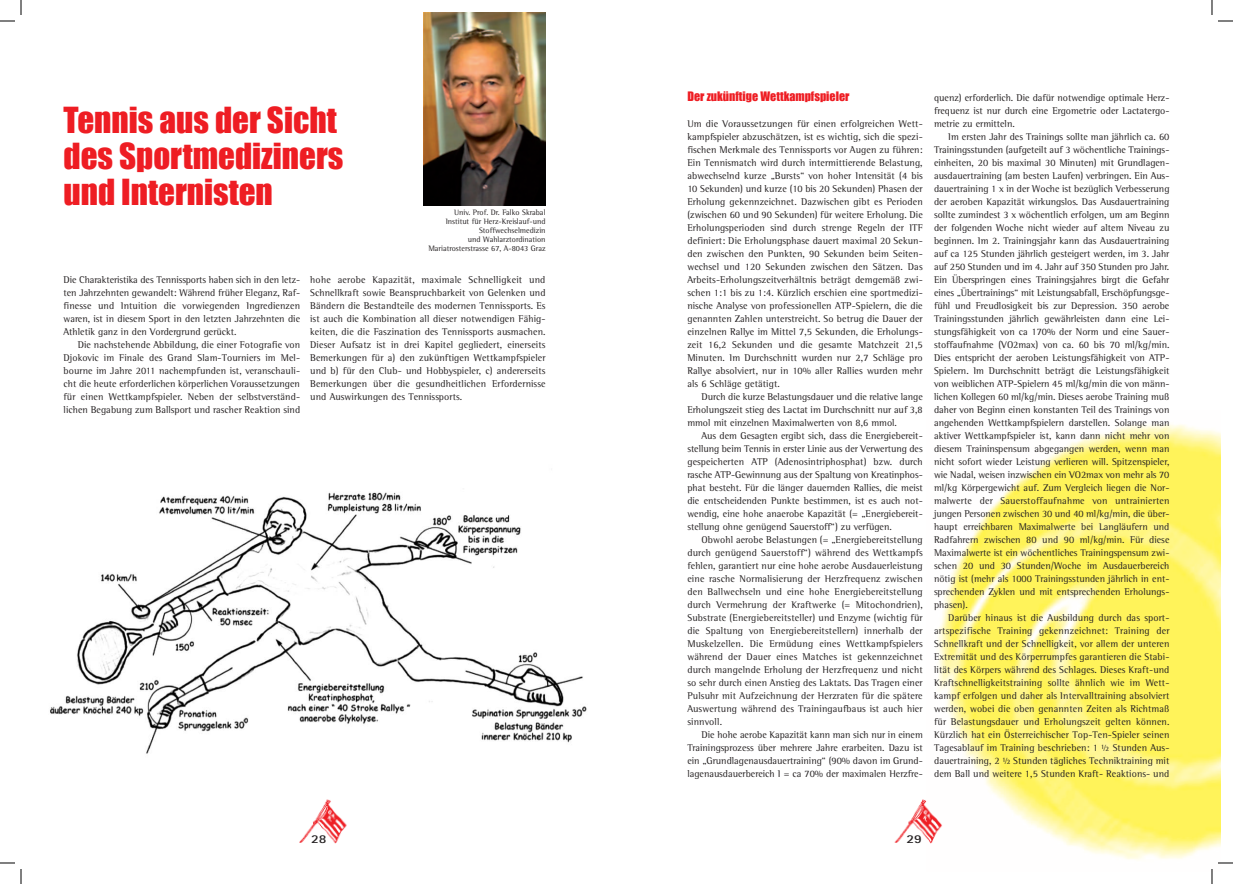
<style>
.page{position:relative;width:1233px;height:884px;background:#fff}
.page>*{position:absolute;margin:0;border:0;box-sizing:border-box;transform-origin:0 0}
.headline{font:33px "Impact";color:#ee1d23}
.headline-2{font:12px "Impact";color:#ee1d23}
.t1{font:700 12px "Rotis Sans Serif";color:#231f20;scale:1.2 1}
.fliesstext{font:10px/13px "Rotis Semi Serif";color:#231f20;text-align:justify}
.fliesstext-2{font:8px/9px "Rotis Semi Serif";color:#231f20;text-align:right}
</style>
<div class="page">
<img style="left:299px;top:799px;width:48px;height:45px">
<img style="left:938px;top:424px;width:282px;height:447px">
<img style="left:894px;top:796px;width:52px;height:52px">
<img style="left:50px;top:492px;width:537px;height:262px">
<img style="left:423px;top:12px;width:122px;height:193px">
<svg style="left:1218px;top:20px;width:15px;height:2px"></svg>
<svg style="left:1218px;top:862px;width:15px;height:2px"></svg>
<svg style="left:0;top:0;width:22px;height:22px"></svg>
<svg style="left:0;top:862px;width:22px;height:22px"></svg>
<svg style="left:1211px;top:0;width:1px;height:15px"></svg>
<svg style="left:1211px;top:869px;width:1px;height:15px"></svg>
<p class="headline" style="left:64px;top:94px;width:275px">Tennis aus der Sicht</p>
<p class="headline" style="left:64px;top:130px;width:281px">des Sportmediziners</p>
<p class="headline" style="left:64px;top:166px;width:211px">und Internisten</p>
<p class="fliesstext" style="left:64px;top:273px;width:238px">Die Charakteristika des Tennissports haben sich in den letz&shy;ten Jahrzehnten gewandelt: Während früher Eleganz, Raf&shy;finesse und Intuition die vorwiegenden Ingredienzen waren, ist in diesem Sport in den letzten Jahrzehnten die Athletik ganz in den Vordergrund gerückt.</p>
<p class="fliesstext" style="left:64px;top:338px;width:238px;text-indent:14px">Die nachstehende Abbildung, die einer Fotografie von Djokovic im Finale des Grand Slam-Tourniers im Mel&shy;bourne im Jahre 2011 nachempfunden ist, veranschauli&shy;cht die heute erforderlichen körperlichen Voraussetzungen für einen Wettkampfspieler. Neben der selbstverständ&shy;lichen Begabung zum Ballsport und rascher Reaktion sind</p>
<p class="fliesstext-2" style="left:454px;top:208px;width:93px">Univ. Prof. Dr. Falko Skrabal</p>
<p class="fliesstext-2" style="left:446px;top:217px;width:101px">Institut für Herz-Kreislauf-und<br>Stoffwechselmedizin</p>
<p class="fliesstext-2" style="left:468px;top:235px;width:79px">und Wahlarztordination</p>
<p class="fliesstext-2" style="left:428px;top:244px;width:119px">Mariatrosterstrasse 67, A-8043 Graz</p>
<p class="fliesstext" style="left:310px;top:273px;width:237px">hohe aerobe Kapazität, maximale Schnelligkeit und Schnellkraft sowie Beanspruchbarkeit von Gelenken und Bändern die Bestandteile des modernen Tennissports. Es ist auch die Kombination all dieser notwendigen Fähig&shy;keiten, die die Faszination des Tennissports ausmachen.<br>Dieser Aufsatz ist in drei Kapitel gegliedert, einerseits Bemerkungen für a) den zukünftigen Wettkampfspieler und b) für den Club- und Hobbyspieler, c) andererseits Bemerkungen über die gesundheitlichen Erfordernisse und Auswirkungen des Tennissports.</p>
<p class="headline-2" style="left:687px;top:87px;width:163px">Der zukünftige Wettkampfspieler</p>
<p class="fliesstext" style="left:687px;top:117px;width:237px">Um die Voraussetzungen für einen erfolgreichen Wett&shy;kampfspieler abzuschätzen, ist es wichtig, sich die spezi&shy;fischen Merkmale des Tennissports vor Augen zu führen:<br>Ein Tennismatch wird durch intermittierende Belastung, abwechselnd kurze „Bursts“ von hoher Intensität (4 bis 10 Sekunden) und kurze (10 bis 20 Sekunden) Phasen der Erholung gekennzeichnet. Dazwischen gibt es Perioden (zwischen 60 und 90 Sekunden) für weitere Erholung. Die Erholungsperioden sind durch strenge Regeln der ITF definiert: Die Erholungsphase dauert maximal 20 Sekun&shy;den zwischen den Punkten, 90 Sekunden beim Seiten&shy;wechsel und 120 Sekunden zwischen den Sätzen. Das Arbeits-Erholungszeitverhältnis beträgt demgemäß zwi&shy;schen 1:1 bis zu 1:4. Kürzlich erschien eine sportmedizi&shy;nische Analyse von professionellen ATP-Spielern, die die genannten Zahlen unterstreicht. So betrug die Dauer der einzelnen Rallye im Mittel 7,5 Sekunden, die Erholungs&shy;zeit 16,2 Sekunden und die gesamte Matchzeit 21,5<br>Minuten. Im Durchschnitt wurden nur 2,7 Schläge pro Rallye absolviert, nur in 10% aller Rallies wurden mehr als 6 Schläge getätigt.</p>
<p class="fliesstext" style="left:687px;top:390px;width:237px;text-indent:14px">Durch die kurze Belastungsdauer und die relative lange Erholungszeit stieg des Lactat im Durchschnitt nur auf 3,8 mmol mit einzelnen Maximalwerten von 8,6 mmol.</p>
<p class="fliesstext" style="left:687px;top:429px;width:237px;text-indent:14px">Aus dem Gesagten ergibt sich, dass die Energiebereit&shy;stellung beim Tennis in erster Linie aus der Verwertung des gespeicherten ATP (Adenosintriphosphat) bzw. durch rasche ATP-Gewinnung aus der Spaltung von Kreatinphos&shy;phat besteht. Für die länger dauernden Rallies, die meist die entscheidenden Punkte bestimmen, ist es auch not&shy;wendig, eine hohe anaerobe Kapazität (= „Energiebereit&shy;stellung ohne genügend Sauerstoff“) zu verfügen.</p>
<p class="fliesstext" style="left:687px;top:533px;width:237px;text-indent:14px">Obwohl aerobe Belastungen (= „Energiebereitstellung durch genügend Sauerstoff“) während des Wettkampfs fehlen, garantiert nur eine hohe aerobe Ausdauerleistung eine rasche Normalisierung der Herzfrequenz zwischen den Ballwechseln und eine hohe Energiebereitstellung durch Vermehrung der Kraftwerke (= Mitochondrien), Substrate (Energiebereitsteller) und Enzyme (wichtig für die Spaltung von Energiebereitstellern) innerhalb der Muskelzellen. Die Ermüdung eines Wettkampfspielers während der Dauer eines Matches ist gekennzeichnet durch mangelnde Erholung der Herzfrequenz und nicht so sehr durch einen Anstieg des Laktats. Das Tragen einer Pulsuhr mit Aufzeichnung der Herzraten für die spätere Auswertung während des Trainingaufbaus ist auch hier sinnvoll.</p>
<p class="fliesstext" style="left:687px;top:728px;width:237px;text-indent:14px">Die hohe aerobe Kapazität kann man sich nur in einem Trainingsprozess über mehrere Jahre erarbeiten. Dazu ist ein „Grundlagenausdauertraining“ (90% davon im Grund&shy;lagenausdauerbereich I = ca 70% der maximalen Herzfre-</p>
<p class="fliesstext" style="left:934px;top:91px;width:237px">quenz) erforderlich. Die dafür notwendige optimale Herz&shy;frequenz ist nur durch eine Ergometrie oder Lactatergo&shy;metrie zu ermitteln.</p>
<p class="fliesstext" style="left:934px;top:130px;width:237px;text-indent:14px">Im ersten Jahr des Trainings sollte man jährlich ca. 60<br>Trainingsstunden (aufgeteilt auf 3 wöchentliche Trainings&shy;einheiten, 20 bis maximal 30 Minuten) mit Grundlagen&shy;ausdauertraining (am besten Laufen) verbringen. Ein Aus&shy;dauertraining 1 x in der Woche ist bezüglich Verbesserung der aeroben Kapazität wirkungslos. Das Ausdauertraining sollte zumindest 3 x wöchentlich erfolgen, um am Beginn der folgenden Woche nicht wieder auf altem Niveau zu beginnen. Im 2. Trainingsjahr kann das Ausdauertraining auf ca 125 Stunden jährlich gesteigert werden, im 3. Jahr auf 250 Stunden und im 4. Jahr auf 350 Stunden pro Jahr.<br>Ein Überspringen eines Trainingsjahres birgt die Gefahr eines „Übertrainings“ mit Leistungsabfall, Erschöpfungsge&shy;fühl und Freudlosigkeit bis zur Depression. 350 aerobe Trainingsstunden jährlich gewährleisten dann eine Lei&shy;stungsfähigkeit von ca 170% der Norm und eine Sauer&shy;stoffaufnahme (VO2max) von ca. 60 bis 70 ml/kg/min.<br>Dies entspricht der aeroben Leistungsfähigkeit von ATP-Spielern. Im Durchschnitt beträgt die Leistungsfähigkeit von weiblichen ATP-Spielern 45 ml/kg/min die von männ&shy;lichen Kollegen 60 ml/kg/min. Dieses aerobe Training muß daher von Beginn einen konstanten Teil des Trainings von angehenden Wettkampfspielern darstellen. Solange man aktiver Wettkampfspieler ist, kann dann nicht mehr von diesem Traininspensum abgegangen werden, wenn man nicht sofort wieder Leistung verlieren will. Spitzenspieler, wie Nadal, weisen inzwischen ein VO2max von mehr als 70 ml/kg Körpergewicht auf. Zum Vergleich liegen die Nor&shy;malwerte der Sauerstoffaufnahme von untrainierten jungen Personen zwischen 30 und 40 ml/kg/min, die über&shy;haupt erreichbaren Maximalwerte bei Langläufern und Radfahrern zwischen 80 und 90 ml/kg/min. Für diese Maximalwerte ist ein wöchentliches Trainingspensum zwi&shy;schen 20 und 30 Stunden/Woche im Ausdauerbereich nötig ist (mehr als 1000 Trainingsstunden jährlich in ent&shy;sprechenden Zyklen und mit entsprechenden Erholungs&shy;phasen).</p>
<p class="fliesstext" style="left:934px;top:611px;width:237px;text-indent:14px">Darüber hinaus ist die Ausbildung durch das sport&shy;artspezifische Training gekennzeichnet: Training der Schnellkraft und der Schnelligkeit, vor allem der unteren Extremität und des Körperrumpfes garantieren die Stabi&shy;lität des Körpers während des Schlages. Dieses Kraft-und Kraftschnelligkeitstraining sollte ähnlich wie im Wett&shy;kampf erfolgen und daher als Intervalltraining absolviert werden, wobei die oben genannten Zeiten als Richtmaß für Belastungsdauer und Erholungszeit gelten können.<br>Kürzlich hat ein Österreichischer Top-Ten-Spieler seinen Tagesablauf im Training beschrieben: 1 ½ Stunden Aus&shy;dauertraining, 2 ½ Stunden tägliches Techniktraining mit dem Ball und weitere 1,5 Stunden Kraft- Reaktions- und</p>
<p class="t1" style="left:311px;top:832px;width:14px">28</p>
<p class="t1" style="left:906px;top:832px;width:14px">29</p>
</div>
